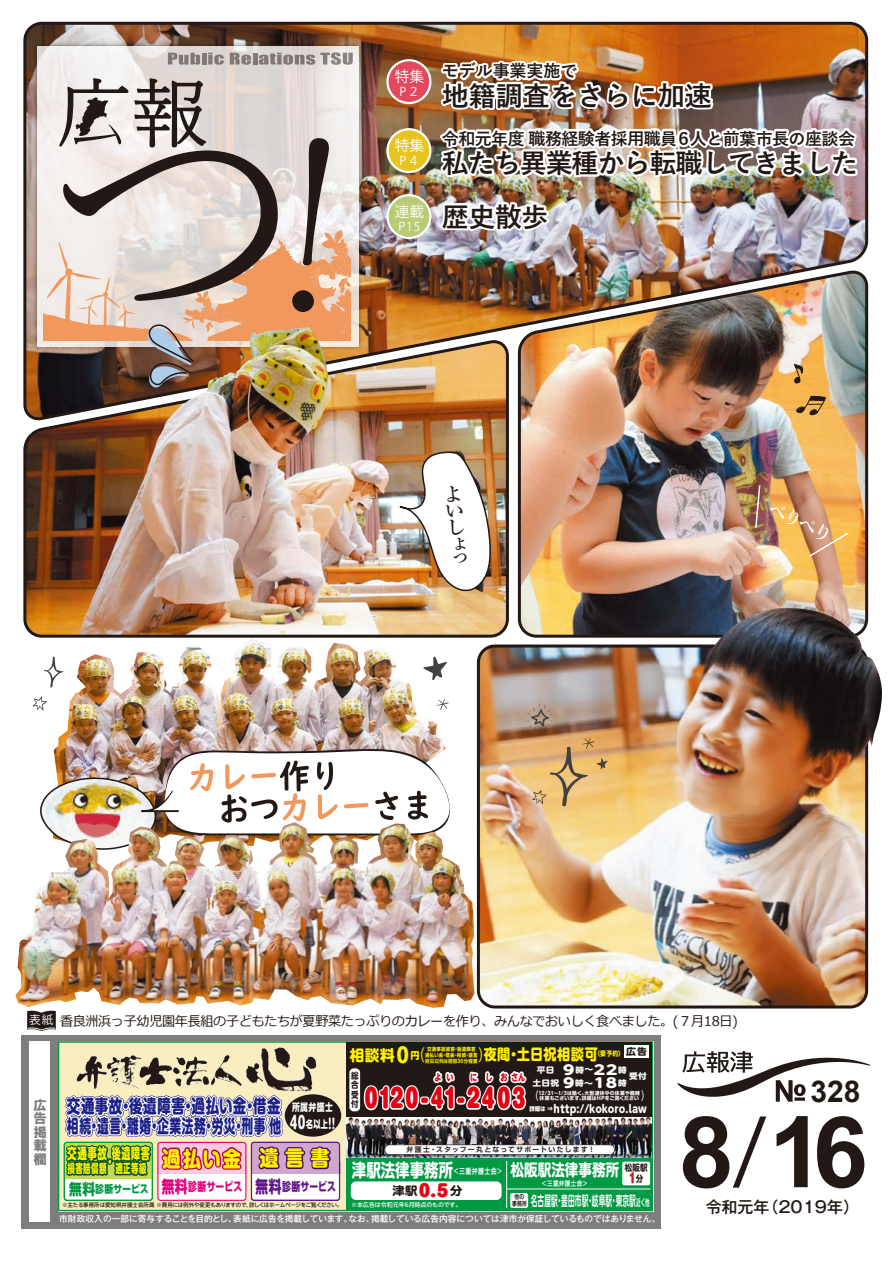
<style>
.page{position:relative;width:893px;height:1263px;background:#fff}
.page>*{position:absolute;margin:0;border:0;box-sizing:border-box;transform-origin:0 0}
.t1{font:700 99px "Arial";color:#221815}
.t2{font:700 30px "Arial";color:#221815}
.t3{font:700 27px/53.8px "Yu Gothic";letter-spacing:-.04em;color:#221815}
.t4{font:700 27px "Yu Gothic";color:#221815}
.t5{font:900 25.5px "Shin M Go Pro";letter-spacing:-.295em;color:#e60012;scale:.82 1}
.t6{font:800 21.3px "Shin M Go Pro";letter-spacing:.135em;color:#fff100;scale:.85 1}
.t7{font:600 19.5px "Yu Mincho";color:#fff}
.t8{font:600 19.5px/16.8px "Yu Mincho";color:#221815;text-align:justify}
.t9{font:800 18.45px/19.8px "Shin M Go Pro";letter-spacing:.04em;color:#1d2088;scale:.73 1}
.t10{font:700 18.15px "UD Shin M Go Pro";color:#fff;scale:.79 1}
.t11{font:700 16.95px "Yu Gothic";letter-spacing:-.03em;color:#221815}
.t12{font:700 16.95px "Yu Gothic";letter-spacing:-.005em;color:#221815}
.t13{font:700 16.35px "UD Shin M Go Pro";color:#fff;scale:.83 1}
.t14{font:16.2px "Shin M Go Pro";color:#fff100;scale:.68 1}
.t15{font:500 16.05px "Gothic MB101 Pr 5";color:#221815}
.t16{font:800 15.15px "Shin M Go Pro";letter-spacing:.045em;color:#fff100;scale:.86 1}
.t17{font:800 15.15px "Shin M Go Pro";letter-spacing:.045em;color:#fff100;scale:.96 1}
.t18{font:800 15px "Shin M Go Pro";letter-spacing:.055em;color:#fff100;scale:.64 1}
.t19{font:14.7px "Koz Go Pro";color:#fff}
.t20{font:700 13.95px "Shin M Go Pro De";letter-spacing:.01em;color:#fff;scale:.48 1}
.t21{font:800 13.8px "Shin M Go Pro";color:#fff100;scale:.61 1}
.t22{font:13.5px "Meiryo";letter-spacing:-.025em;color:#221815}
.t23{font:13.5px/13.5px "HG Soei Kakugothic UB";color:#7d7d7d;text-align:justify}
.t24{font:900 12.9px "Shin M Go Pro";color:#d71718;scale:.84 1}
.t25{font:800 12.3px "Shin M Go Pro";letter-spacing:.06em;color:#fff100;scale:.61 1}
.t26{font:12px "Koz Go Pro";letter-spacing:.08em;color:#fff}
.t27{font:11.7px "Shin M Go Pro";color:#fff;scale:.67 1}
.t28{font:700 11.55px "UD Shin M Go Pro";color:#221815;scale:1.07 1}
.t29{font:800 10.95px "UD Shin M Go Pro";color:#fff;scale:.9 1}
.t30{font:800 10.8px "Shin M Go Pro";color:#094;scale:.82 1}
.t31{font:800 10.2px/17.1px "Shin M Go Pro";letter-spacing:.05em;color:#fff;scale:.77 1}
.t32{font:800 9.6px "UD Shin M Go Pro";color:#e60012;scale:.73 1}
.t33{font:800 9.3px "UD Shin M Go Pro";color:#221815;scale:1.06 1}
.t34{font:700 8.85px "UD Shin M Go Pro";color:#221815;scale:.84 1}
.t35{font:500 8.7px "Gothic MB101 Pr 5";letter-spacing:-.01em;color:#fff}
.t36{font:700 8.7px/9.4px "Shin M Go Pro";color:#221815;text-align:justify;scale:.86 1}
.t37{font:800 7.95px/13.4px "UD Shin M Go Pro";letter-spacing:.05em;color:#fff;text-align:center;scale:1.09 1}
.t38{font:700 7.5px "Shin M Go Pro De";letter-spacing:.05em;color:#fff;scale:.79 1}
.t39{font:700 6.75px "Shin Go Pro De";letter-spacing:.2em;color:#221815}
.t40{font:700 6.75px "Shin M Go Pro De";letter-spacing:.05em;color:#fff;scale:.83 1}
.t41{font:700 6.75px "Shin M Go Pro";color:#fff100;scale:.86 1}
.t42{font:700 6.3px/6.9px "Shin M Go Pro De";color:#221815;text-align:center;scale:.77 1}
.t43{font:500 6px "UD Shin M Go Pro";color:#fff}
.t44{font:500 5.55px "UD Shin M Go Pro";letter-spacing:-.03em;color:#221815}
.t45{font:700 5.1px/5.7px "Shin M Go Pro";letter-spacing:.05em;color:#fff100;text-align:center;scale:.88 1}
.t46{font:700 4.95px "Shin M Go Pro";letter-spacing:.03em;color:#fff}
.s1{font-family:"Koz Go Pro";font-size:11.55px;color:#fff}
.s2{font-size:17.1px}
.s3{font-size:13.65px}
.s4{font-size:20.25px}
.s5{font-size:9.6px}
.s6{font-size:13.2px}
.s7{font-size:10.05px}
.s8{font-size:15.45px}
.s9{font-size:17.1px;color:#e4007f}
.s10{font-size:17.1px;color:#601886}
.s11{font-family:"Shin M Go Pro";font-weight:900;font-size:16.65px;color:#e60012}
.s12{font-family:"UD Shin M Go Pro";font-weight:700;font-size:8.85px;color:#221815}
.s13{font-size:9.45px}
.s14{font-family:"Meiryo";font-weight:400;font-size:77.55px}
</style>
<div class="page">
<svg style="left:677px;top:1051px;width:193px;height:51px"></svg>
<div style="left:22px;top:1035px;width:639px;height:193px;background:#7d7d7d"></div>
<div style="left:30px;top:1041px;width:20px;height:181px;background:#fff"></div>
<svg style="left:58px;top:1041px;width:595px;height:170px;background:#88b581"></svg>
<div style="left:346px;top:1157px;width:307px;height:54px;background:#094"></div>
<div style="left:351px;top:1181px;width:151px;height:19px;background:#fff;border-radius:5px"></div>
<svg style="left:61px;top:1041px;width:279px;height:169px;background:#c7bdb1"></svg>
<div style="left:622px;top:1161px;width:28px;height:24px;background:#fff;border-radius:2px"></div>
<div style="left:346px;top:1043px;width:306px;height:74px;background:#221815"></div>
<div style="left:624px;top:1045px;width:25px;height:12px;background:#fff"></div>
<div style="left:349px;top:1068px;width:11px;height:43px;background:#fff;border-radius:4px"></div>
<hr style="left:507px;top:1188px;width:143px;height:1px;background:#fff">
<img style="left:346px;top:1117px;width:306px;height:40px">
<svg style="left:362px;top:1071px;width:253px;height:137px"></svg>
<svg style="left:27px;top:1010px;width:29px;height:21px"></svg>
<img style="left:478px;top:648px;width:389px;height:359px">
<div style="left:477px;top:644px;width:391px;height:364px;border:3px solid #221815;border-radius:16px"></div>
<svg style="left:526px;top:703px;width:82px;height:103px;background:#c9a270"></svg>
<img style="left:53px;top:639px;width:392px;height:109px">
<svg style="left:44px;top:657px;width:20px;height:31px"></svg>
<svg style="left:33px;top:696px;width:14px;height:14px"></svg>
<svg style="left:423px;top:656px;width:24px;height:24px"></svg>
<svg style="left:436px;top:698px;width:13px;height:12px"></svg>
<img style="left:40px;top:748px;width:410px;height:74px">
<img style="left:517px;top:424px;width:352px;height:214px">
<img style="left:23px;top:424px;width:486px;height:214px">
<img style="left:23px;top:21px;width:846px;height:403px">
<img style="left:15px;top:822px;width:460px;height:186px">
<img style="left:163px;top:326px;width:170px;height:106px">
<img style="left:648px;top:608px;width:234px;height:389px">
<img style="left:277px;top:448px;width:213px;height:147px">
<h3 class="t19" style="left:395px;top:67px;width:31px">特集</h3>
<h3 class="t26" style="left:399px;top:83px;width:21px">P２</h3>
<h3 class="t19" style="left:395px;top:136px;width:31px">特集</h3>
<h3 class="t26" style="left:399px;top:152px;width:21px">P４</h3>
<h3 class="t19" style="left:395px;top:202px;width:31px">連載</h3>
<h3 class="t26" style="left:398px;top:218px;width:24px">P15</h3>
<h3 class="t12" style="left:442px;top:61px;width:137px">モデル事業実施で</h3>
<h3 class="t4" style="left:442px;top:81px;width:271px">地籍調査をさらに加速</h3>
<h3 class="t11" style="left:442px;top:129px;width:415px">令和元年度 職務経験者採用職員６人と前葉市長の座談会</h3>
<h3 class="t3" style="left:442px;top:137px;width:418px">私たち異業種から転職してきました歴史散歩</h3>
<h3 class="t8" style="left:443px;top:487px;width:11px;rotate:-5deg">よいしょ</h3>
<h3 class="t7" style="left:774px;top:496px;width:71px;rotate:26deg">ぺりぺり</h3>
<h3 class="t7" style="left:767px;top:500px;width:71px;rotate:22deg">ぺりぺり</h3>
<h3 class="t22" style="left:29px;top:1011px;width:710px"><span class="s1">表紙</span>香良洲浜っ子幼児園年長組の子どもたちが夏野菜たっぷりのカレーを作り、みんなでおいしく食べました。(７月18日)</h3>
<h3 class="t23" style="left:33px;top:1098px;width:15px">広告掲載欄</h3>
<h3 class="t9" style="left:67px;top:1094px;width:295px">交通事故・後遺障害・過払い金・借金相続・遺言・離婚・企業法務・労災・刑事 他</h3>
<p class="t31" style="left:290px;top:1097px;width:61px">所属弁護士<br><span class="s2">40</span>名以上<span class="s3">!!</span></p>
<h3 class="t17" style="left:350px;top:1043px;width:74px">相談料<span class="s4">０</span><span class="s5">円</span></h3>
<h3 class="t16" style="left:484px;top:1041px;width:134px">夜間・土日祝相談可</h3>
<p class="t41" style="left:594px;top:1048px;width:36px">（要予約）</p>
<p class="t33" style="left:626px;top:1044px;width:21px">広告</p>
<p class="t45" style="left:425px;top:1046px;width:61px">交通事故被害・後遺障害過払い金・借金・相続・遺言</p>
<h3 class="t14" style="left:414px;top:1042px;width:61px">（ 　　</h3>
<p class="t45" style="left:425px;top:1057px;width:61px">労災以外は初回30分程度</p>
<h3 class="t14" style="left:478px;top:1042px;width:18px">）</h3>
<p class="t32" style="left:434px;top:1069px;width:28px">よ い</p>
<p class="t32" style="left:470px;top:1069px;width:77px">に し おさん</p>
<p class="t37" style="left:532px;top:1062px;width:88px">平日 <span class="s6">9</span>時<span class="s7">～</span><span class="s6">22</span>時土日祝 <span class="s6">9</span>時<span class="s7">～</span><span class="s6">18</span>時</p>
<p class="t37" style="left:629px;top:1069px;width:18px">受付</p>
<p class="t36" style="left:351px;top:1069px;width:10px">総合受付</p>
<h3 class="t5" style="left:361px;top:1078px;width:207px">０１２０-４１-２４０３</h3>
<h3 class="t27" style="left:531px;top:1086px;width:178px">（　 　　　　　　　　　　 　 ）</h3>
<p class="t46" style="left:539px;top:1089px;width:103px">12/31～1/3は除く。大型連休中の休業や臨時</p>
<p class="t46" style="left:540px;top:1094px;width:101px">休業もございます。詳細はHPをご覧ください</p>
<p class="t29" style="left:529px;top:1100px;width:132px"><sup>詳細は</sup> <sup>⇒</sup> http://kokoro.law</p>
<h3 class="t18" style="left:67px;top:1141px;width:131px">交通事故後遺障害</h3>
<h3 class="t25" style="left:68px;top:1158px;width:66px">損害賠償額</h3>
<h3 class="t25" style="left:115px;top:1158px;width:53px">適正等級</h3>
<h3 class="t21" style="left:106px;top:1150px;width:15px">・</h3>
<h3 class="t6" style="left:163px;top:1141px;width:198px">過払い金 遺言書</h3>
<p class="t30" style="left:69px;top:1180px;width:327px"><span class="s8">無料</span>診断サービス <span class="s9">無料</span><sup>診断サービス</sup> <span class="s10">無料</span><sup>診断サービス</sup></p>
<p class="t44" style="left:62px;top:1200px;width:282px">※主たる事務所は愛知県弁護士会所属 ※費用には例外や変更もありますので，詳しくはホームページをご覧ください。</p>
<p class="t39" style="left:406px;top:1144px;width:190px">弁護士・スタッフ一丸となってサポートいたします！</p>
<h3 class="t10" style="left:352px;top:1155px;width:130px">津駅法律事務所</h3>
<p class="t38" style="left:453px;top:1164px;width:64px">＜三重弁護士会＞</p>
<h3 class="t28" style="left:392px;top:1181px;width:67px">津駅<span class="s11">0.5</span>分</h3>
<h3 class="t13" style="left:511px;top:1156px;width:132px">松阪駅法律事務所</h3>
<p class="t40" style="left:541px;top:1178px;width:57px">＜三重弁護士会＞</p>
<p class="t34" style="left:625px;top:1160px;width:29px">松阪駅</p>
<h3 class="t24" style="left:629px;top:1168px;width:19px">1<span class="s12">分</span></h3>
<p class="t43" style="left:351px;top:1200px;width:112px">※本広告は令和元年6月時点のものです。</p>
<h3 class="t20" style="left:531px;top:1189px;width:249px">名古屋駅・豊田市駅・岐阜駅・東京駅<span class="s13">近く他</span></h3>
<p class="t42" style="left:512px;top:1193px;width:21px">他の事務所</p>
<p class="t35" style="left:59px;top:1212px;width:603px">市財政収入の一部に寄与することを目的とし、表紙に広告を掲載しています。なお、掲載している広告内容については津市が保証しているものではありません。</p>
<h2 class="t2" style="left:810px;top:1071px;width:52px">328</h2>
<h1 class="t1" style="left:679px;top:1086px;width:190px">8<span class="s14">/</span>16</h1>
<h3 class="t15" style="left:706px;top:1193px;width:155px">令和元年（2019年）</h3>
</div>
